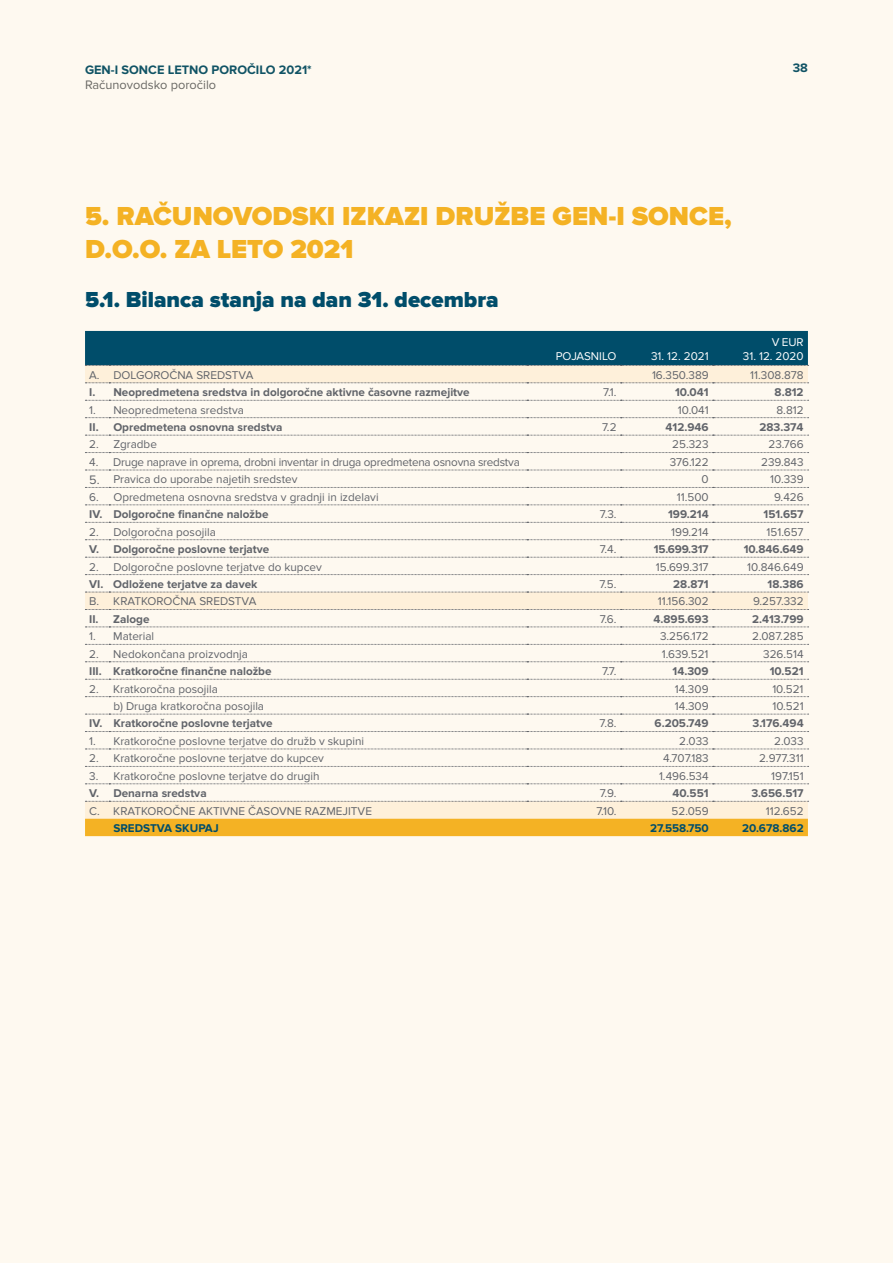
<style>
.page{position:relative;width:893px;height:1263px;background:#fef9f0}
.page>*{position:absolute;margin:0;border:0;box-sizing:border-box;transform-origin:0 0}
.t1{font:900 27px/32.4px "Proxima Nova";color:#f4b224}
.t2{font:900 22.5px "Proxima Nova";color:#004d6a}
.t3{font:700 12.75px "Proxima Nova";color:#004d6a}
.t4{font:12.75px "Proxima Nova";color:#61646a}
.t5{font:11.7px "Proxima Nova";color:#61646a}
.t6{font:700 11.7px "Proxima Nova";color:#61646a}
.t7{font:11.7px "Proxima Nova";letter-spacing:-.02em;color:#61646a}
.t8{font:700 11.7px "Proxima Nova";color:#004d6a}
.t9{font:11.7px "Proxima Nova";color:#fff}
.s1{font-size:12.75px}
</style>
<div class="page">
<svg style="left:85px;top:366px;width:723px;height:453px"></svg>
<div style="left:85px;top:819px;width:723px;height:17px;background:#f4b224"></div>
<svg style="left:85px;top:400px;width:724px;height:1px"></svg>
<svg style="left:85px;top:435px;width:724px;height:1px"></svg>
<svg style="left:85px;top:452px;width:724px;height:1px"></svg>
<svg style="left:85px;top:470px;width:724px;height:1px"></svg>
<svg style="left:85px;top:504px;width:724px;height:1px"></svg>
<svg style="left:85px;top:539px;width:724px;height:1px"></svg>
<svg style="left:85px;top:417px;width:724px;height:1px"></svg>
<svg style="left:85px;top:487px;width:724px;height:1px"></svg>
<svg style="left:85px;top:522px;width:724px;height:1px"></svg>
<svg style="left:85px;top:557px;width:724px;height:1px"></svg>
<svg style="left:85px;top:627px;width:724px;height:1px"></svg>
<svg style="left:85px;top:661px;width:724px;height:1px"></svg>
<div style="left:85px;top:331px;width:724px;height:35px;background:#004d6a"></div>
<svg style="left:85px;top:382px;width:724px;height:1px"></svg>
<svg style="left:85px;top:592px;width:724px;height:1px"></svg>
<svg style="left:85px;top:609px;width:724px;height:1px"></svg>
<svg style="left:85px;top:574px;width:724px;height:1px"></svg>
<svg style="left:85px;top:644px;width:724px;height:1px"></svg>
<svg style="left:85px;top:679px;width:724px;height:1px"></svg>
<svg style="left:85px;top:696px;width:724px;height:1px"></svg>
<svg style="left:85px;top:714px;width:724px;height:1px"></svg>
<svg style="left:85px;top:731px;width:724px;height:1px"></svg>
<svg style="left:85px;top:749px;width:724px;height:1px"></svg>
<svg style="left:85px;top:766px;width:724px;height:1px"></svg>
<svg style="left:85px;top:783px;width:724px;height:1px"></svg>
<svg style="left:85px;top:801px;width:724px;height:1px"></svg>
<p class="t3" style="left:85px;top:62px;width:228px">GEN-I SONCE LETNO POROČILO 2021*</p>
<p class="t4" style="left:85px;top:78px;width:133px">Računovodsko poročilo</p>
<p class="t3" style="left:793px;top:61px;width:17px">38</p>
<h1 class="t1" style="left:85px;top:201px;width:648px">5. RAČUNOVODSKI IZKAZI DRUŽBE GEN-I SONCE,<br>D.O.O. ZA LETO 2021</h1>
<h2 class="t2" style="left:85px;top:286px;width:415px">5.1. Bilanca stanja na dan 31. decembra</h2>
<p class="t9" style="left:556px;top:349px;width:62px">POJASNILO</p>
<p class="t9" style="left:651px;top:349px;width:59px">31. 12. 2021</p>
<p class="t9" style="left:772px;top:335px;width:33px">V EUR</p>
<p class="t9" style="left:743px;top:349px;width:62px">31. 12. 2020</p>
<p class="t5" style="left:89px;top:368px;width:166px">A. DOLGOROČNA SREDSTVA</p>
<p class="t5" style="left:652px;top:368px;width:58px">16.350.389</p>
<p class="t5" style="left:750px;top:368px;width:55px">11.308.878</p>
<p class="t6" style="left:89px;top:385px;width:382px">I. Neopredmetena sredstva in dolgoročne aktivne časovne razmejitve</p>
<p class="t5" style="left:603px;top:386px;width:15px">7.1.</p>
<p class="t6" style="left:675px;top:385px;width:35px">10.041</p>
<p class="t6" style="left:775px;top:385px;width:31px">8.812</p>
<p class="t5" style="left:89px;top:403px;width:156px">1. Neopredmetena sredstva</p>
<p class="t5" style="left:678px;top:403px;width:32px">10.041</p>
<p class="t5" style="left:776px;top:403px;width:29px">8.812</p>
<p class="t6" style="left:89px;top:420px;width:195px">II. Opredmetena osnovna sredstva</p>
<p class="t5" style="left:602px;top:420px;width:16px">7.2</p>
<p class="t6" style="left:666px;top:420px;width:45px">412.946</p>
<p class="t6" style="left:759px;top:420px;width:46px">283.374</p>
<p class="t5" style="left:89px;top:438px;width:69px">2. Zgradbe</p>
<p class="t5" style="left:672px;top:438px;width:38px">25.323</p>
<p class="t5" style="left:768px;top:438px;width:37px">23.766</p>
<p class="t7" style="left:89px;top:455px;width:432px">4. Druge naprave in oprema, drobni inventar in druga opredmetena osnovna sredstva</p>
<p class="t5" style="left:670px;top:455px;width:40px">376.122</p>
<p class="t5" style="left:761px;top:455px;width:44px">239.843</p>
<p class="t5" style="left:89px;top:473px;width:210px"><span class="s1">5.</span> Pravica do uporabe najetih sredstev</p>
<p class="t5" style="left:701px;top:473px;width:9px">0</p>
<p class="t5" style="left:770px;top:473px;width:35px">10.339</p>
<p class="t5" style="left:89px;top:490px;width:291px">6. Opredmetena osnovna sredstva v gradnji in izdelavi</p>
<p class="t5" style="left:677px;top:490px;width:33px">11.500</p>
<p class="t5" style="left:774px;top:490px;width:31px">9.426</p>
<p class="t6" style="left:89px;top:508px;width:181px">IV. Dolgoročne finančne naložbe</p>
<p class="t5" style="left:600px;top:508px;width:18px">7.3.</p>
<p class="t6" style="left:668px;top:508px;width:42px">199.214</p>
<p class="t6" style="left:764px;top:508px;width:42px">151.657</p>
<p class="t5" style="left:89px;top:525px;width:128px">2. Dolgoročna posojila</p>
<p class="t5" style="left:671px;top:525px;width:39px">199.214</p>
<p class="t5" style="left:767px;top:525px;width:39px">151.657</p>
<p class="t6" style="left:89px;top:542px;width:182px">V. Dolgoročne poslovne terjatve</p>
<p class="t5" style="left:600px;top:542px;width:18px">7.4.</p>
<p class="t6" style="left:654px;top:542px;width:56px">15.699.317</p>
<p class="t6" style="left:744px;top:542px;width:61px">10.846.649</p>
<p class="t5" style="left:89px;top:560px;width:234px">2. Dolgoročne poslovne terjatve do kupcev</p>
<p class="t5" style="left:656px;top:560px;width:54px">15.699.317</p>
<p class="t5" style="left:747px;top:560px;width:58px">10.846.649</p>
<p class="t6" style="left:89px;top:577px;width:170px">VI. Odložene terjatve za davek</p>
<p class="t5" style="left:599px;top:577px;width:19px">7.5.</p>
<p class="t6" style="left:673px;top:577px;width:37px">28.871</p>
<p class="t6" style="left:768px;top:577px;width:37px">18.386</p>
<p class="t5" style="left:89px;top:595px;width:169px">B. KRATKOROČNA SREDSTVA</p>
<p class="t5" style="left:658px;top:595px;width:52px">11.156.302</p>
<p class="t5" style="left:753px;top:595px;width:52px">9.257.332</p>
<p class="t6" style="left:89px;top:612px;width:62px">II. Zaloge</p>
<p class="t5" style="left:600px;top:612px;width:18px">7.6.</p>
<p class="t6" style="left:653px;top:612px;width:57px">4.895.693</p>
<p class="t6" style="left:752px;top:612px;width:53px">2.413.799</p>
<p class="t5" style="left:89px;top:630px;width:67px">1. Material</p>
<p class="t5" style="left:660px;top:630px;width:50px">3.256.172</p>
<p class="t5" style="left:752px;top:630px;width:53px">2.087.285</p>
<p class="t5" style="left:89px;top:647px;width:160px">2. Nedokončana proizvodnja</p>
<p class="t5" style="left:662px;top:647px;width:48px">1.639.521</p>
<p class="t5" style="left:763px;top:647px;width:42px">326.514</p>
<p class="t6" style="left:89px;top:664px;width:184px">III. Kratkoročne finančne naložbe</p>
<p class="t5" style="left:602px;top:664px;width:16px">7.7.</p>
<p class="t6" style="left:673px;top:664px;width:38px">14.309</p>
<p class="t6" style="left:770px;top:664px;width:35px">10.521</p>
<p class="t5" style="left:89px;top:682px;width:130px">2. Kratkoročna posojila</p>
<p class="t5" style="left:675px;top:682px;width:35px">14.309</p>
<p class="t5" style="left:772px;top:682px;width:33px">10.521</p>
<p class="t5" style="left:113px;top:699px;width:152px">b) Druga kratkoročna posojila</p>
<p class="t5" style="left:675px;top:699px;width:35px">14.309</p>
<p class="t5" style="left:772px;top:699px;width:33px">10.521</p>
<p class="t6" style="left:89px;top:717px;width:185px">IV. Kratkoročne poslovne terjatve</p>
<p class="t5" style="left:599px;top:717px;width:19px">7.8.</p>
<p class="t6" style="left:655px;top:717px;width:56px">6.205.749</p>
<p class="t6" style="left:753px;top:717px;width:53px">3.176.494</p>
<p class="t5" style="left:89px;top:734px;width:276px">1. Kratkoročne poslovne terjatve do družb v skupini</p>
<p class="t5" style="left:679px;top:734px;width:31px">2.033</p>
<p class="t5" style="left:774px;top:734px;width:31px">2.033</p>
<p class="t5" style="left:89px;top:752px;width:236px">2. Kratkoročne poslovne terjatve do kupcev</p>
<p class="t5" style="left:663px;top:752px;width:47px">4.707.183</p>
<p class="t5" style="left:759px;top:752px;width:46px">2.977.311</p>
<p class="t5" style="left:89px;top:769px;width:232px">3. Kratkoročne poslovne terjatve do drugih</p>
<p class="t5" style="left:659px;top:769px;width:51px">1.496.534</p>
<p class="t5" style="left:771px;top:769px;width:34px">197.151</p>
<p class="t6" style="left:89px;top:786px;width:119px">V. Denarna sredstva</p>
<p class="t5" style="left:600px;top:786px;width:18px">7.9.</p>
<p class="t6" style="left:673px;top:786px;width:38px">40.551</p>
<p class="t6" style="left:751px;top:786px;width:54px">3.656.517</p>
<p class="t5" style="left:89px;top:804px;width:284px">C. KRATKOROČNE AKTIVNE ČASOVNE RAZMEJITVE</p>
<p class="t5" style="left:596px;top:804px;width:22px">7.10.</p>
<p class="t5" style="left:671px;top:804px;width:39px">52.059</p>
<p class="t5" style="left:766px;top:804px;width:39px">112.652</p>
<p class="t8" style="left:113px;top:821px;width:107px">SREDSTVA SKUPAJ</p>
<p class="t8" style="left:650px;top:821px;width:60px">27.558.750</p>
<p class="t8" style="left:742px;top:821px;width:63px">20.678.862</p>
</div>
